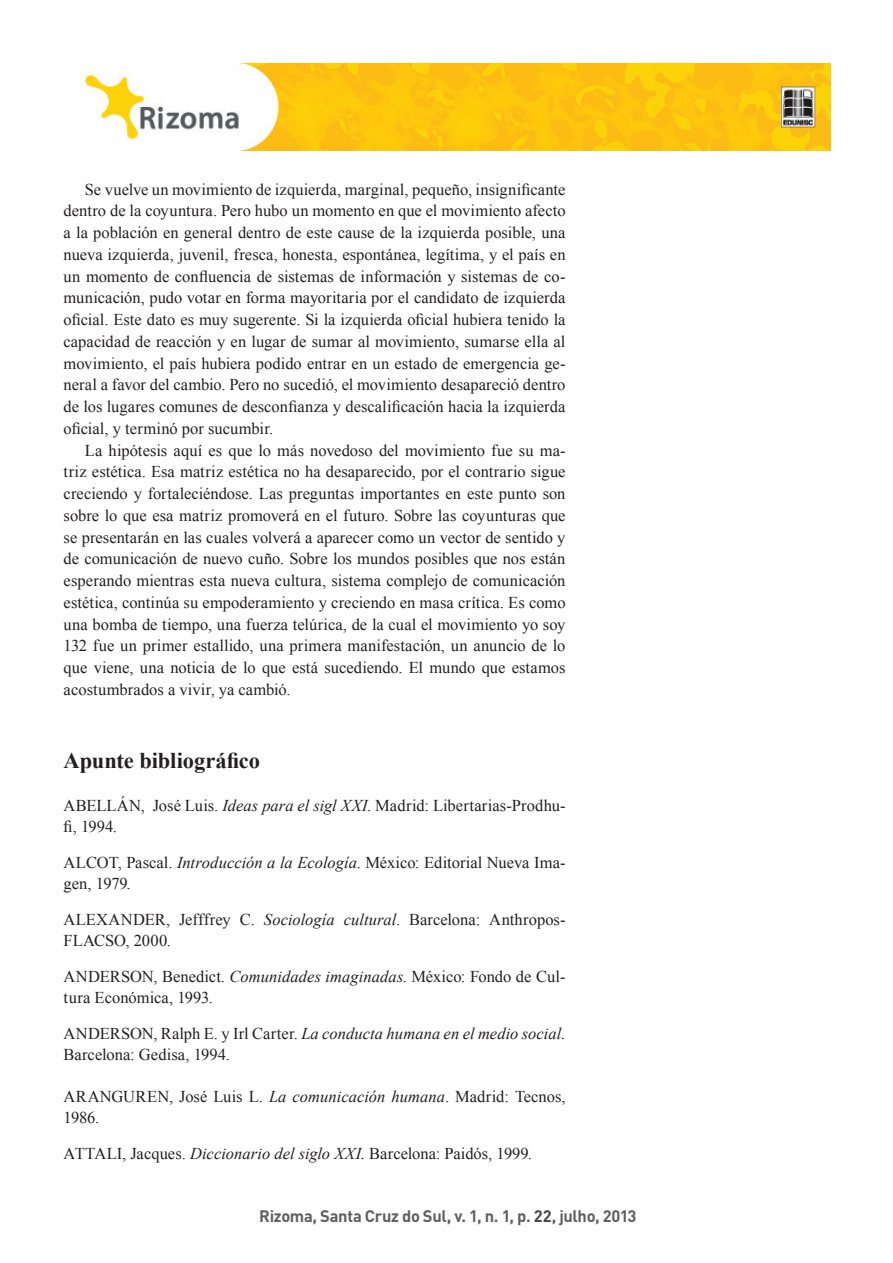
<style>
.page{position:relative;width:893px;height:1263px;background:#fff}
.page>*{position:absolute;margin:0;border:0;box-sizing:border-box;transform-origin:0 0}
.t1{font:700 22.5px "Times New Roman";letter-spacing:-.005em;color:#231f20}
.t2{font:16.5px/21.8px "Times New Roman";color:#231f20}
.t3{font:700 16.5px "DIN Pro";letter-spacing:-.02em;color:#5f5f62}
.s1{font-style:italic}
.s2{color:#454647}
</style>
<div class="page">
<img style="left:81px;top:64px;width:749px;height:86px">
<p class="t2" style="left:64px;top:178px;width:503px;text-align:justify;text-indent:21px">Se vuelve un movimiento de izquierda, marginal, pequeño, insignificante dentro de la coyuntura. Pero hubo un momento en que el movimiento afecto a la población en general dentro de este cause de la izquierda posible, una nueva izquierda, juvenil, fresca, honesta, espontánea, legítima, y el país en un momento de confluencia de sistemas de información y sistemas de co&shy;municación, pudo votar en forma mayoritaria por el candidato de izquierda oficial. Este dato es muy sugerente. Si la izquierda oficial hubiera tenido la capacidad de reacción y en lugar de sumar al movimiento, sumarse ella al movimiento, el país hubiera podido entrar en un estado de emergencia ge&shy;neral a favor del cambio. Pero no sucedió, el movimiento desapareció dentro de los lugares comunes de desconfianza y descalificación hacia la izquierda oficial, y terminó por sucumbir.</p>
<p class="t2" style="left:64px;top:439px;width:503px;text-align:justify;text-indent:21px">La hipótesis aquí es que lo más novedoso del movimiento fue su ma&shy;triz estética. Esa matriz estética no ha desaparecido, por el contrario sigue creciendo y fortaleciéndose. Las preguntas importantes en este punto son sobre lo que esa matriz promoverá en el futuro. Sobre las coyunturas que se presentarán en las cuales volverá a aparecer como un vector de sentido y de comunicación de nuevo cuño. Sobre los mundos posibles que nos están esperando mientras esta nueva cultura, sistema complejo de comunicación estética, continúa su empoderamiento y creciendo en masa crítica. Es como una bomba de tiempo, una fuerza telúrica, de la cual el movimiento yo soy 132 fue un primer estallido, una primera manifestación, un anuncio de lo que viene, una noticia de lo que está sucediendo. El mundo que estamos acostumbrados a vivir, ya cambió.</p>
<h1 class="t1" style="left:64px;top:745px;width:198px">Apunte bibliográfico</h1>
<p class="t2" style="left:64px;top:795px;width:503px;line-height:21px">ABELLÁN, José Luis. <span class="s1">Ideas para el sigl XXI</span>. Madrid: Libertarias-Prodhu&shy;fi, 1994.</p>
<p class="t2" style="left:64px;top:852px;width:503px;line-height:21px">ALCOT, Pascal. <span class="s1">Introducción a la Ecología</span>. México: Editorial Nueva Ima&shy;gen, 1979.</p>
<p class="t2" style="left:64px;top:909px;width:503px;line-height:21px">ALEXANDER, Jefffrey C. <span class="s1">Sociología cultural</span>. Barcelona: Anthropos-<br>FLACSO, 2000.</p>
<p class="t2" style="left:64px;top:966px;width:503px;line-height:21px">ANDERSON, Benedict. <span class="s1">Comunidades imaginadas</span>. México: Fondo de Cul&shy;tura Económica, 1993.</p>
<p class="t2" style="left:64px;top:1023px;width:503px;line-height:21px">ANDERSON, Ralph E. y Irl Carter. <span class="s1">La conducta humana en el medio social.<br></span>Barcelona: Gedisa, 1994.</p>
<p class="t2" style="left:64px;top:1086px;width:503px;line-height:21px">ARANGUREN, José Luis L. <span class="s1">La comunicación humana</span>. Madrid: Tecnos,<br>1986.</p>
<p class="t2" style="left:64px;top:1143px;width:470px">ATTALI, Jacques. <span class="s1">Diccionario del siglo XXI.</span> Barcelona: Paidós, 1999.</p>
<p class="t3" style="left:259px;top:1205px;width:379px">Rizoma, Santa Cruz do Sul, v. 1, n. 1, p. <span class="s2">22</span>, julho, 2013</p>
</div>
